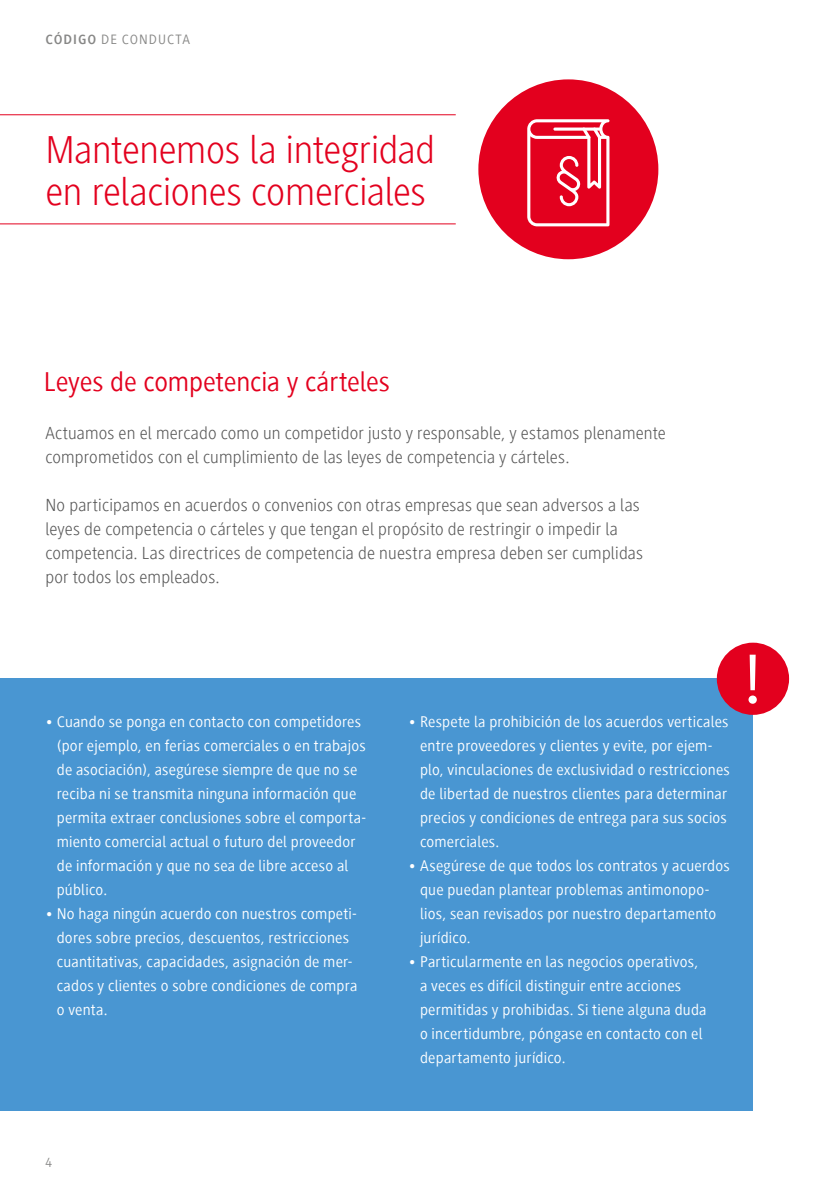
<style>
.page{position:relative;width:840px;height:1191px;background:#fff}
.page>*{position:absolute;margin:0;border:0;box-sizing:border-box;transform-origin:0 0}
.t1{font:300 40px/42px "Generis Sans Com";letter-spacing:-.005em;color:#e3001e}
.t2{font:28px "Generis Sans Com";letter-spacing:-.005em;color:#e3001e}
.t3{font:300 18px/24px "Generis Sans Com";letter-spacing:.01em;color:#565656}
.t4{font:16px/24px "Generis Sans Com";letter-spacing:.015em;color:#fff}
.t5{font:14px "Generis Sans Com";letter-spacing:.07em;color:#878786}
.s1{font-weight:700}
</style>
<div class="page">
<div style="left:0;top:679px;width:752px;height:432px;background:#4996d2"></div>
<div style="left:716px;top:642px;width:72px;height:73px;background:#e3001e;border-radius:50%"></div>
<svg style="left:748px;top:654px;width:8px;height:50px"></svg>
<div style="left:478px;top:79px;width:180px;height:180px;background:#e3001e;border-radius:50%"></div>
<svg style="left:527px;top:119px;width:82px;height:107px"></svg>
<hr style="left:0;top:114px;width:455px;height:1px;background:#e3001e">
<hr style="left:0;top:223px;width:455px;height:1px;background:#e3001e">
<p class="t5" style="left:45px;top:32px;width:146px"><span class="s1">CÓDIGO</span> DE CONDUCTA</p>
<h1 class="t1" style="left:45px;top:129px;width:391px">Mantenemos la integridad en relaciones comerciales</h1>
<h2 class="t2" style="left:44px;top:366px;width:347px">Leyes de competencia y cárteles</h2>
<p class="t3" style="left:45px;top:421px;width:621px">Actuamos en el mercado como un competidor justo y responsable, y estamos plenamente comprometidos con el cumplimiento de las leyes de competencia y cárteles.</p>
<p class="t3" style="left:45px;top:493px;width:599px">No participamos en acuerdos o convenios con otras empresas que sean adversos a las leyes de competencia o cárteles y que tengan el propósito de restringir o impedir la competencia. Las directrices de competencia de nuestra empresa deben ser cumplidas por todos los empleados.</p>
<p class="t4" style="left:57px;top:709px;width:311px;text-indent:-11px">• Cuando se ponga en contacto con competidores (por ejemplo, en ferias comerciales o en trabajos de asociación), asegúrese siempre de que no se reciba ni se transmita ninguna información que permita extraer conclusiones sobre el comporta&shy;miento comercial actual o futuro del proveedor de información y que no sea de libre acceso al público.</p>
<p class="t4" style="left:57px;top:901px;width:302px;text-indent:-11px">• No haga ningún acuerdo con nuestros competi&shy;dores sobre precios, descuentos, restricciones cuantitativas, capacidades, asignación de mer&shy;cados y clientes o sobre condiciones de compra o venta.</p>
<p class="t5" style="left:45px;top:1155px;width:8px">4</p>
<p class="t4" style="left:420px;top:709px;width:311px;text-indent:-11px">• Respete la prohibición de los acuerdos verticales entre proveedores y clientes y evite, por ejem&shy;plo, vinculaciones de exclusividad o restricciones de libertad de nuestros clientes para determinar precios y condiciones de entrega para sus socios comerciales.</p>
<p class="t4" style="left:420px;top:853px;width:311px;text-indent:-11px">• Asegúrese de que todos los contratos y acuerdos que puedan plantear problemas antimonopo&shy;lios, sean revisados por nuestro departamento jurídico.</p>
<p class="t4" style="left:420px;top:949px;width:288px;text-indent:-11px">• Particularmente en las negocios operativos, a veces es difícil distinguir entre acciones permitidas y prohibidas. Si tiene alguna duda o incertidumbre, póngase en contacto con el departamento jurídico.</p>
</div>
